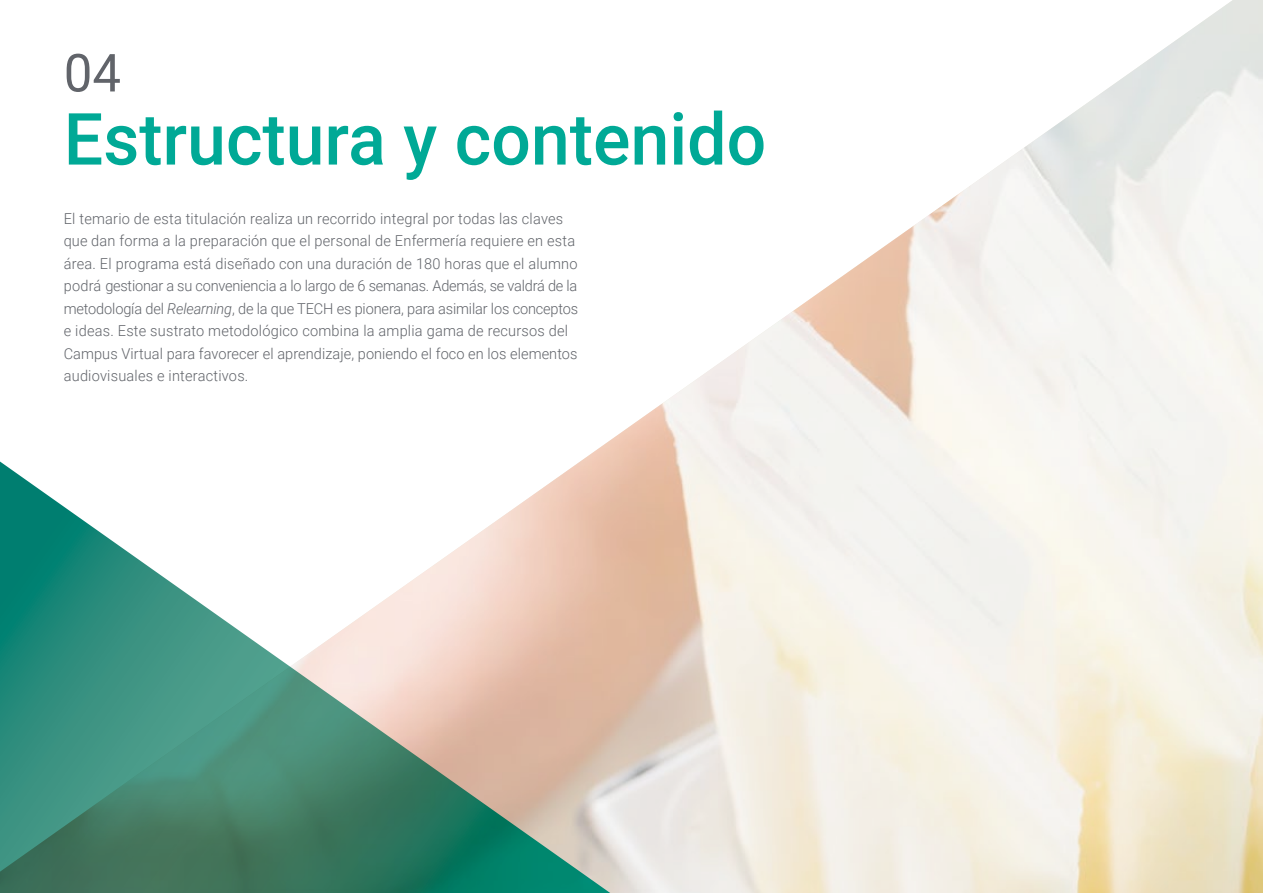
<style>
.page{position:relative;width:1263px;height:893px;background:#fff}
.page>*{position:absolute;margin:0;border:0;box-sizing:border-box;transform-origin:0 0}
.t1{font:500 72px "Roboto";color:#00a996}
.t2{font:52.5px "Roboto";color:#61646a}
.t3{font:300 15px/22.5px "Roboto";letter-spacing:.015em;color:#61646a}
.s1{font-style:italic}
</style>
<div class="page">
<img style="left:602px;top:0;width:661px;height:893px">
<svg style="left:0;top:446px;width:640px;height:447px"></svg>
<h2 class="t2" style="left:64px;top:36px;width:59px">04</h2>
<h1 class="t1" style="left:64px;top:89px;width:704px">Estructura y contenido</h1>
<p class="t3" style="left:64px;top:207px;width:516px">El temario de esta titulación realiza un recorrido integral por todas las claves que dan forma a la preparación que el personal de Enfermería requiere en esta área. El programa está diseñado con una duración de 180 horas que el alumno podrá gestionar a su conveniencia a lo largo de 6 semanas. Además, se valdrá de la metodología del <span class="s1">Relearning</span>, de la que TECH es pionera, para asimilar los conceptos e ideas. Este sustrato metodológico combina la amplia gama de recursos del Campus Virtual para favorecer el aprendizaje, poniendo el foco en los elementos audiovisuales e interactivos.</p>
</div>
